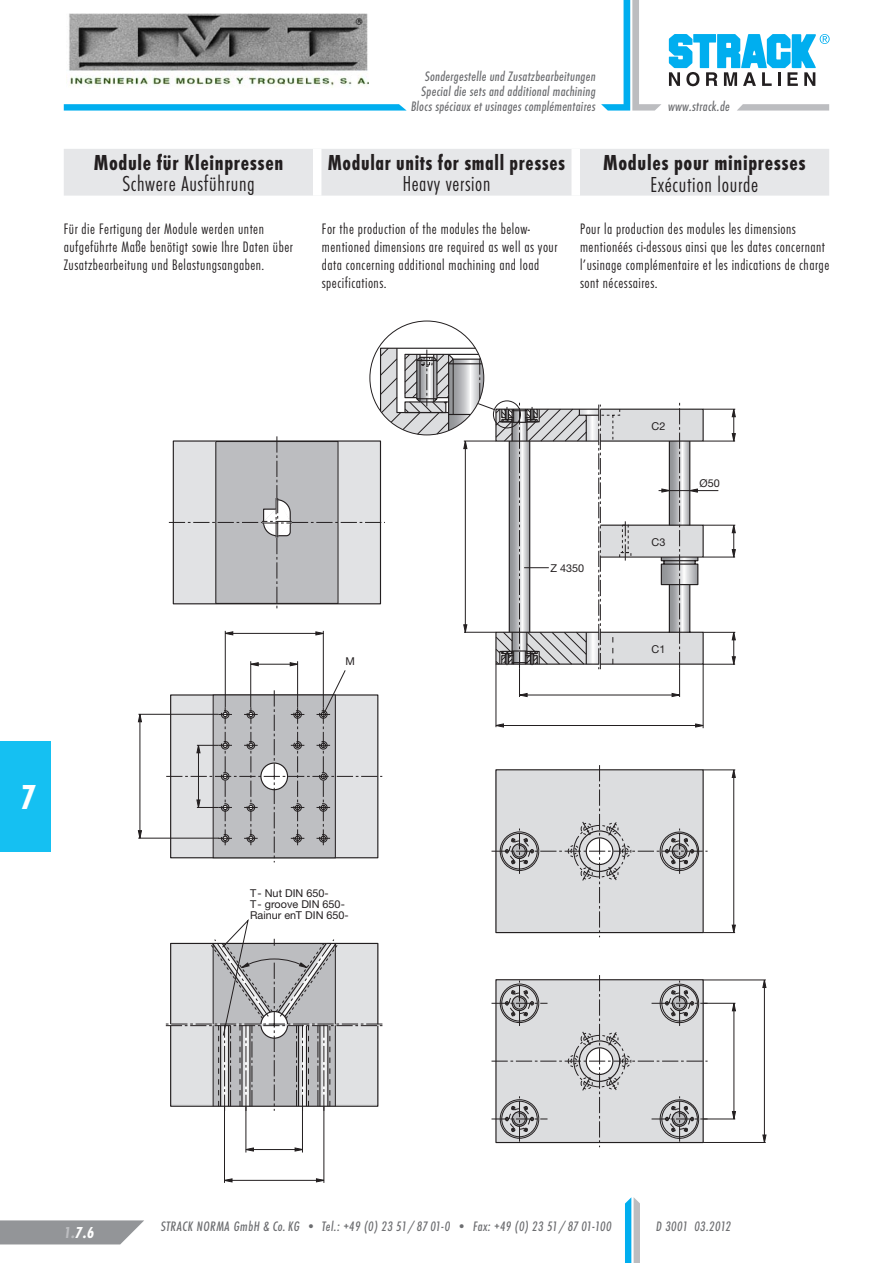
<style>
.page{position:relative;width:893px;height:1263px;background:#fff}
.page>*{position:absolute;margin:0;border:0;box-sizing:border-box;transform-origin:0 0}
.t1{font:36px "Futura T Bol Con";color:#fff}
.Grndschr__10_12_FutL{font:22.5px/21px "Futura T Bol Con";letter-spacing:.03em;color:#231f20;text-align:center}
.t2{font:16.5px "Futura T Bol Con Obl";color:#fff}
.Grndschr__10_12_FutL-2{font:15.75px/18px "Futura T Lig Con";letter-spacing:.03em;color:#231f20}
.t3{font:14.25px/15px "Futura T Med Con Obl";letter-spacing:.02em;color:#6c6d70;text-align:right}
.t4{font:10.8px/10.8px "Helvetica Neue LT Std";color:#231f20}
.s1{font-family:"Futura T Lig Con"}
.s2{color:#bcbdc0}
</style>
<div class="page">
<svg style="left:669px;top:34px;width:161px;height:52px"></svg>
<svg style="left:737px;top:104px;width:92px;height:7px"></svg>
<svg style="left:601px;top:0;width:60px;height:111px"></svg>
<svg style="left:64px;top:104px;width:343px;height:7px;background:#19b5f0"></svg>
<svg style="left:0;top:1220px;width:144px;height:24px;background:#9d9fa1"></svg>
<svg style="left:625px;top:1197px;width:15px;height:66px"></svg>
<div style="left:0;top:742px;width:51px;height:110px;background:#15c0f2"></div>
<hr style="left:659px;top:490px;width:59px;height:1px;background:#231f20">
<hr style="left:703px;top:664px;width:32px;height:1px;background:#231f20">
<hr style="left:703px;top:632px;width:32px;height:1px;background:#231f20">
<hr style="left:733px;top:632px;width:1px;height:32px;background:#231f20">
<hr style="left:703px;top:557px;width:32px;height:1px;background:#231f20">
<hr style="left:703px;top:525px;width:32px;height:1px;background:#231f20">
<hr style="left:733px;top:525px;width:1px;height:32px;background:#231f20">
<hr style="left:703px;top:441px;width:32px;height:1px;background:#231f20">
<hr style="left:703px;top:409px;width:32px;height:1px;background:#231f20">
<hr style="left:733px;top:409px;width:1px;height:32px;background:#231f20">
<svg style="left:708px;top:769px;width:57px;height:374px"></svg>
<hr style="left:224px;top:1106px;width:1px;height:77px;background:#231f20">
<hr style="left:324px;top:1106px;width:1px;height:77px;background:#231f20">
<hr style="left:224px;top:1180px;width:100px;height:1px;background:#231f20">
<svg style="left:732px;top:433px;width:4px;height:9px"></svg>
<svg style="left:732px;top:408px;width:4px;height:9px"></svg>
<svg style="left:732px;top:549px;width:4px;height:9px"></svg>
<svg style="left:732px;top:524px;width:4px;height:9px"></svg>
<svg style="left:732px;top:656px;width:4px;height:9px"></svg>
<svg style="left:732px;top:631px;width:4px;height:9px"></svg>
<svg style="left:732px;top:1111px;width:4px;height:10px"></svg>
<svg style="left:732px;top:1001px;width:4px;height:10px"></svg>
<svg style="left:762px;top:1134px;width:4px;height:9px"></svg>
<svg style="left:762px;top:978px;width:4px;height:10px"></svg>
<svg style="left:732px;top:924px;width:4px;height:11px"></svg>
<svg style="left:732px;top:769px;width:4px;height:9px"></svg>
<svg style="left:138px;top:713px;width:4px;height:9px"></svg>
<svg style="left:138px;top:830px;width:4px;height:9px"></svg>
<svg style="left:316px;top:1178px;width:9px;height:4px"></svg>
<svg style="left:225px;top:1178px;width:8px;height:4px"></svg>
<svg style="left:166px;top:347px;width:542px;height:805px"></svg>
<div style="left:64px;top:149px;width:765px;height:47px;background:#e6e7e9"></div>
<div style="left:313px;top:149px;width:8px;height:47px;background:#fff"></div>
<div style="left:571px;top:149px;width:9px;height:47px;background:#fff"></div>
<img style="left:69px;top:14px;width:299px;height:74px">
<p class="t3" style="left:411px;top:69px;width:186px">Sondergestelle und Zusatzbearbeitungen<br>Special die sets and additional machining<br>Blocs spéciaux et usinages complémentaires</p>
<p class="t3" style="left:668px;top:99px;width:63px">www.strack.de</p>
<p class="Grndschr__10_12_FutL" style="left:94px;top:152px;width:191px">Module für Kleinpressen<br><span class="s1">Schwere Ausführung</span></p>
<p class="Grndschr__10_12_FutL" style="left:328px;top:152px;width:239px">Modular units for small presses<br><span class="s1">Heavy version</span></p>
<p class="Grndschr__10_12_FutL" style="left:603px;top:151px;width:204px;line-height:21.8px">Modules pour minipresses<br><span class="s1">Exécution lourde</span></p>
<p class="Grndschr__10_12_FutL-2" style="left:64px;top:220px;width:231px">Für die Fertigung der Module werden unten aufgeführte Maße benötigt sowie Ihre Daten über<br>Zusatzbearbeitung und Belastungsangaben.</p>
<p class="Grndschr__10_12_FutL-2" style="left:322px;top:220px;width:237px">For the production of the modules the below&shy;mentioned dimensions are required as well as your data concerning additional machining and load specifications.</p>
<p class="Grndschr__10_12_FutL-2" style="left:580px;top:220px;width:251px">Pour la production des modules les dimensions mentionéés ci-dessous ainsi que les dates concernant l’usinage complémentaire et les indications de charge sont nécessaires.</p>
<h1 class="t1" style="left:21px;top:776px;width:17px">7</h1>
<p class="t4" style="left:346px;top:656px;width:11px">M</p>
<p class="t4" style="left:250px;top:888px;width:100px">T - Nut DIN 650-<br>T - groove DIN 650-<br>Rainur enT DIN 650-</p>
<p class="t4" style="left:551px;top:562px;width:35px">Z 4350</p>
<p class="t4" style="left:652px;top:420px;width:15px">C2</p>
<p class="t4" style="left:652px;top:537px;width:15px">C3</p>
<p class="t4" style="left:699px;top:478px;width:22px">Ø50</p>
<p class="t4" style="left:652px;top:643px;width:15px">C1</p>
<p class="t2" style="left:64px;top:1223px;width:32px"><span class="s2">1.</span>7.6</p>
<p class="t3" style="left:161px;top:1219px;width:452px">STRACK NORMA GmbH &amp; Co. KG • Tel.: +49 (0) 23 51 / 87 01-0 • Fax: +49 (0) 23 51 / 87 01-100</p>
<p class="t3" style="left:656px;top:1219px;width:76px">D 3001 03.2012</p>
</div>
